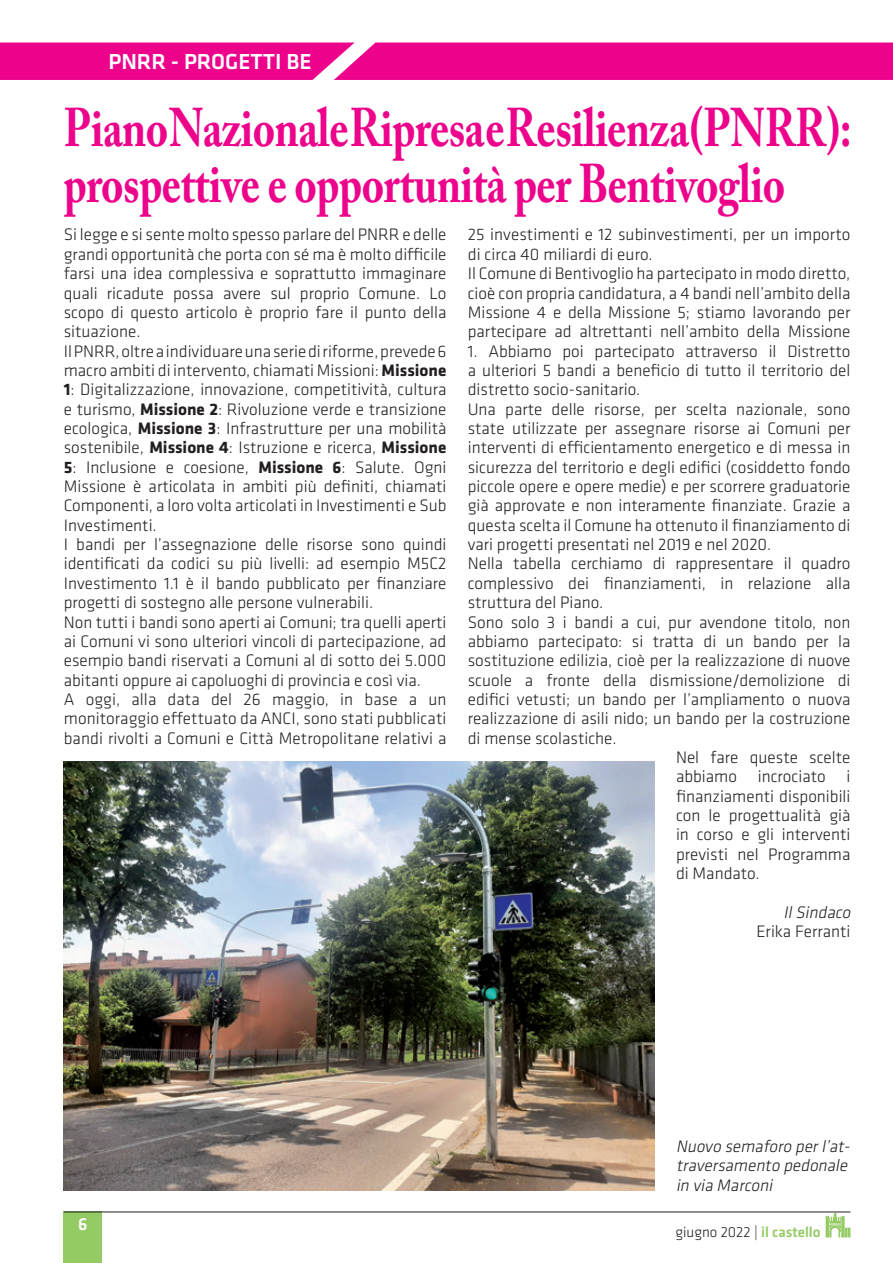
<style>
.page{position:relative;width:893px;height:1263px;background:#fff}
.page>*{position:absolute;margin:0;border:0;box-sizing:border-box;transform-origin:0 0}
.t1{font:700 54px/55.5px "Adobe Caslon Pro";letter-spacing:-.01em;color:#ed028c;scale:.79 1}
.t2{font:500 22.5px "Klavika";color:#fff}
.t3{font:500 18px "Klavika";color:#fff}
.Normale{font:300 17.25px/19.4px "Klavika";color:#231f20;text-align:justify}
.Normale-2{font:italic 300 17.25px/19.5px "Klavika";color:#231f20}
.t4{font:300 15px "Klavika";color:#231f20}
.s1{font-weight:700}
.s2{font-weight:500;color:#95cb64}
</style>
<div class="page">
<svg style="left:826px;top:1213px;width:24px;height:24px"></svg>
<div style="left:64px;top:1212px;width:38px;height:51px;background:#95cb64"></div>
<hr style="left:64px;top:1211px;width:786px;height:1px;background:#231f20">
<div style="left:0;top:43px;width:893px;height:37px;background:#ed028c"></div>
<img style="left:64px;top:761px;width:591px;height:430px">
<p class="t2" style="left:108px;top:49px;width:205px">PNRR - PROGETTI BE</p>
<p class="t1" style="left:64px;top:100px;width:999px">Piano Nazionale Ripresa e Resilienza (PNRR): prospettive e opportunità per Bentivoglio</p>
<p class="Normale" style="left:64px;top:225px;width:384px">Si legge e si sente molto spesso parlare del PNRR e delle grandi opportunità che porta con sé ma è molto difficile farsi una idea complessiva e soprattutto immaginare quali ricadute possa avere sul proprio Comune. Lo scopo di questo articolo è proprio fare il punto della situazione.</p>
<p class="Normale" style="left:64px;top:341px;width:384px">Il PNRR, oltre a individuare una serie di riforme, prevede 6 macro ambiti di intervento, chiamati Missioni: <span class="s1">Missione 1</span>: Digitalizzazione, innovazione, competitività, cultura e turismo, <span class="s1">Missione 2</span>: Rivoluzione verde e transizione ecologica, <span class="s1">Missione 3</span>: Infrastrutture per una mobilità sostenibile, <span class="s1">Missione 4</span>: Istruzione e ricerca, <span class="s1">Missione 5</span>: Inclusione e coesione, <span class="s1">Missione 6</span>: Salute. Ogni Missione è articolata in ambiti più definiti, chiamati Componenti, a loro volta articolati in Investimenti e Sub Investimenti.</p>
<p class="Normale" style="left:64px;top:535px;width:384px">I bandi per l’assegnazione delle risorse sono quindi identificati da codici su più livelli: ad esempio M5C2<br>Investimento 1.1 è il bando pubblicato per finanziare progetti di sostegno alle persone vulnerabili.</p>
<p class="Normale" style="left:64px;top:612px;width:384px">Non tutti i bandi sono aperti ai Comuni; tra quelli aperti ai Comuni vi sono ulteriori vincoli di partecipazione, ad esempio bandi riservati a Comuni al di sotto dei 5.000 abitanti oppure ai capoluoghi di provincia e così via.</p>
<p class="Normale" style="left:64px;top:690px;width:384px">A oggi, alla data del 26 maggio, in base a un monitoraggio effettuato da ANCI, sono stati pubblicati bandi rivolti a Comuni e Città Metropolitane relativi a</p>
<p class="Normale" style="left:468px;top:225px;width:384px">25 investimenti e 12 subinvestimenti, per un importo di circa 40 miliardi di euro.</p>
<p class="Normale" style="left:468px;top:264px;width:384px">Il Comune di Bentivoglio ha partecipato in modo diretto, cioè con propria candidatura, a 4 bandi nell’ambito della Missione 4 e della Missione 5; stiamo lavorando per partecipare ad altrettanti nell’ambito della Missione</p>
<p class="Normale" style="left:468px;top:341px;width:384px">1. Abbiamo poi partecipato attraverso il Distretto a ulteriori 5 bandi a beneficio di tutto il territorio del distretto socio-sanitario.</p>
<p class="Normale" style="left:468px;top:399px;width:384px">Una parte delle risorse, per scelta nazionale, sono state utilizzate per assegnare risorse ai Comuni per interventi di efficientamento energetico e di messa in sicurezza del territorio e degli edifici (cosiddetto fondo piccole opere e opere medie) e per scorrere graduatorie già approvate e non interamente finanziate. Grazie a questa scelta il Comune ha ottenuto il finanziamento di vari progetti presentati nel 2019 e nel 2020.</p>
<p class="Normale" style="left:468px;top:554px;width:384px">Nella tabella cerchiamo di rappresentare il quadro complessivo dei finanziamenti, in relazione alla struttura del Piano.</p>
<p class="Normale" style="left:468px;top:612px;width:384px">Sono solo 3 i bandi a cui, pur avendone titolo, non abbiamo partecipato: si tratta di un bando per la sostituzione edilizia, cioè per la realizzazione di nuove scuole a fronte della dismissione/demolizione di edifici vetusti; un bando per l’ampliamento o nuova realizzazione di asili nido; un bando per la costruzione di mense scolastiche.</p>
<p class="Normale" style="left:676px;top:748px;width:176px">Nel fare queste scelte abbiamo incrociato i finanziamenti disponibili con le progettualità già in corso e gli interventi previsti nel Programma di Mandato.</p>
<p class="Normale-2" style="left:783px;top:903px;width:72px">IlSindaco</p>
<p class="Normale" style="left:756px;top:922px;width:96px">Erika Ferranti</p>
<p class="t3" style="left:78px;top:1214px;width:11px">6</p>
<p class="Normale-2" style="left:676px;top:1136px;width:179px">Nuovo semaforo perl’at&shy;traversamento pedonale in via Marconi</p>
<p class="t4" style="left:675px;top:1224px;width:147px">giugno 2022 | <span class="s2">il castello</span></p>
</div>
